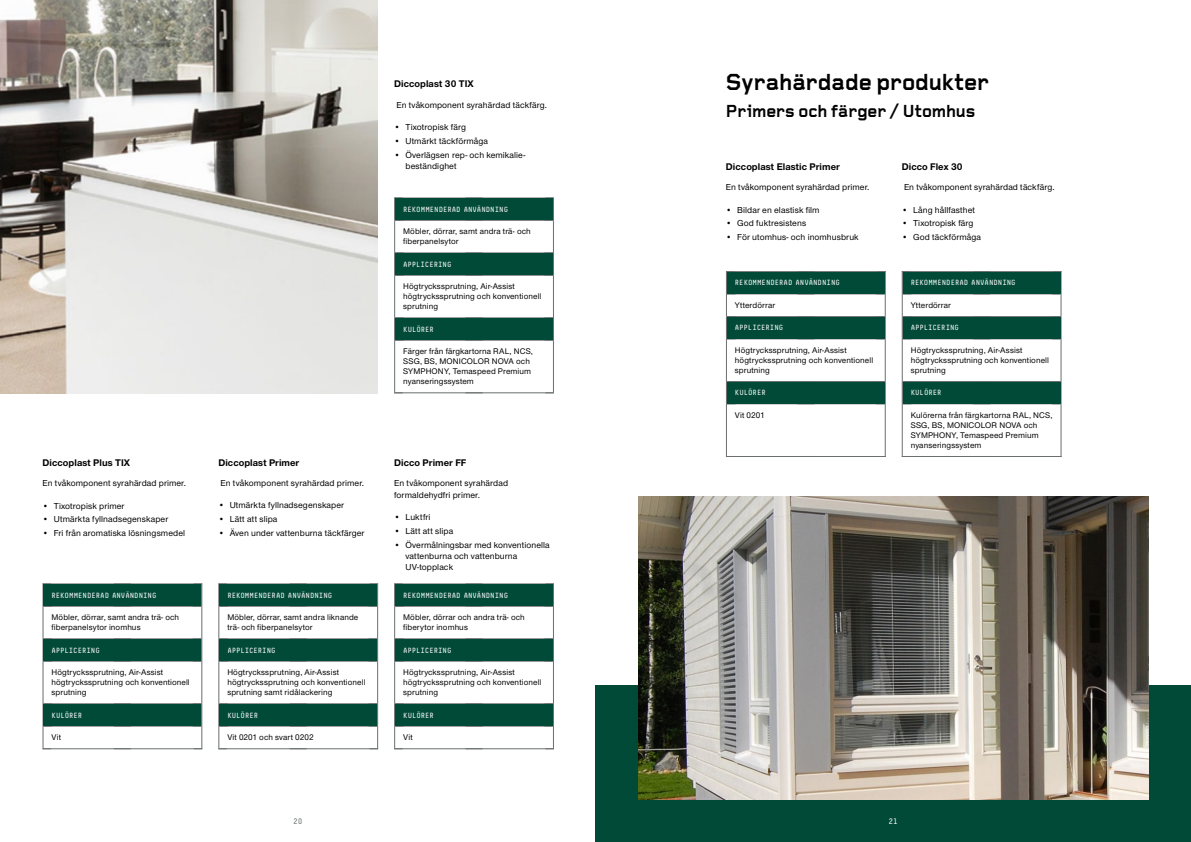
<style>
.page{position:relative;width:1191px;height:842px;background:#fff}
.page>*{position:absolute;margin:0;border:0;box-sizing:border-box;transform-origin:0 0}
.t1{font:700 24px "Foundry Gridnik";letter-spacing:.005em;color:#000}
.t2{font:700 18px "Foundry Gridnik";letter-spacing:.005em;color:#000}
.t3{font:700 10px "Nimbus San Nov";letter-spacing:.005em;color:#000}
.t4{font:500 9px/11px "Nimbus Sans Novus";letter-spacing:.01em;color:#000}
.t5{font:500 8.5px/10px "Nimbus Sans Novus";letter-spacing:.01em;color:#000}
.t6{font:8px "Decima Mono Pro";color:#6a6f6f}
.t7{font:8px "Decima Mono Pro";color:#fff}
.t8{font:7.5px "Decima Mono Pro";letter-spacing:-.01em;color:#fff}
</style>
<div class="page">
<div style="left:595px;top:686px;width:596px;height:156px;background:#004a37"></div>
<svg style="left:218px;top:583px;width:160px;height:166px"></svg>
<div style="left:219px;top:584px;width:158px;height:22px;background:#004a37"></div>
<div style="left:219px;top:639px;width:158px;height:22px;background:#004a37"></div>
<div style="left:219px;top:704px;width:158px;height:21px;background:#004a37"></div>
<hr style="left:726px;top:456px;width:159px;height:1px;background:#6a6f6f">
<svg style="left:726px;top:271px;width:159px;height:133px"></svg>
<hr style="left:726px;top:404px;width:1px;height:52px;background:#6a6f6f">
<hr style="left:884px;top:404px;width:1px;height:52px;background:#6a6f6f">
<div style="left:727px;top:272px;width:157px;height:21px;background:#004a37"></div>
<div style="left:727px;top:317px;width:157px;height:21px;background:#004a37"></div>
<div style="left:727px;top:382px;width:157px;height:21px;background:#004a37"></div>
<hr style="left:901px;top:456px;width:160px;height:1px;background:#6a6f6f">
<svg style="left:901px;top:271px;width:160px;height:133px"></svg>
<hr style="left:901px;top:404px;width:1px;height:52px;background:#6a6f6f">
<hr style="left:1060px;top:404px;width:1px;height:52px;background:#6a6f6f">
<div style="left:902px;top:272px;width:158px;height:21px;background:#004a37"></div>
<div style="left:902px;top:317px;width:158px;height:21px;background:#004a37"></div>
<div style="left:902px;top:382px;width:158px;height:21px;background:#004a37"></div>
<hr style="left:394px;top:392px;width:160px;height:1px;background:#6a6f6f">
<svg style="left:465px;top:392px;width:49px;height:1px"></svg>
<svg style="left:394px;top:197px;width:160px;height:144px"></svg>
<hr style="left:394px;top:340px;width:1px;height:52px;background:#6a6f6f">
<hr style="left:553px;top:340px;width:1px;height:52px;background:#6a6f6f">
<div style="left:395px;top:198px;width:158px;height:22px;background:#004a37"></div>
<div style="left:395px;top:253px;width:158px;height:22px;background:#004a37"></div>
<div style="left:395px;top:318px;width:158px;height:22px;background:#004a37"></div>
<svg style="left:43px;top:583px;width:159px;height:166px"></svg>
<div style="left:44px;top:584px;width:157px;height:22px;background:#004a37"></div>
<div style="left:44px;top:639px;width:157px;height:22px;background:#004a37"></div>
<div style="left:44px;top:704px;width:157px;height:21px;background:#004a37"></div>
<svg style="left:394px;top:583px;width:160px;height:166px"></svg>
<div style="left:395px;top:584px;width:158px;height:22px;background:#004a37"></div>
<div style="left:395px;top:639px;width:158px;height:22px;background:#004a37"></div>
<div style="left:395px;top:704px;width:158px;height:21px;background:#004a37"></div>
<img style="left:0;top:0;width:377px;height:394px">
<img style="left:638px;top:497px;width:510px;height:302px">
<p class="t3" style="left:43px;top:456px;width:89px">Diccoplast Plus TIX</p>
<p class="t4" style="left:43px;top:477px;width:145px">En tvåkomponent syrahärdad primer.</p>
<p class="t4" style="left:43px;top:500px;width:83px">• Tixotropisk primer</p>
<p class="t4" style="left:43px;top:514px;width:127px">• Utmärkta fyllnadsegenskaper</p>
<p class="t4" style="left:43px;top:527px;width:144px">• Fri från aromatiska lösningsmedel</p>
<p class="t8" style="left:52px;top:591px;width:107px">REKOMMENDERAD ANVÄNDNING</p>
<p class="t5" style="left:52px;top:612px;width:129px">Möbler, dörrar, samt andra trä- och fiberpanelsytor inomhus</p>
<p class="t8" style="left:52px;top:646px;width:50px">APPLICERING</p>
<p class="t5" style="left:52px;top:667px;width:140px">Högtryckssprutning, Air-Assist högtryckssprutning och konventionell sprutning</p>
<p class="t8" style="left:52px;top:711px;width:32px">KULÖRER</p>
<p class="t5" style="left:52px;top:732px;width:11px">Vit</p>
<p class="t3" style="left:218px;top:455px;width:82px">Diccoplast Primer</p>
<p class="t4" style="left:221px;top:477px;width:145px">En tvåkomponent syrahärdad primer.</p>
<p class="t4" style="left:218px;top:499px;width:127px">• Utmärkta fyllnadsegenskaper</p>
<p class="t4" style="left:218px;top:513px;width:61px">• Lätt att slipa</p>
<p class="t4" style="left:218px;top:527px;width:148px">• Även under vattenburna täckfärger</p>
<p class="t8" style="left:227px;top:591px;width:107px">REKOMMENDERAD ANVÄNDNING</p>
<p class="t5" style="left:227px;top:612px;width:132px">Möbler, dörrar, samt andra liknande trä- och fiberpanelsytor</p>
<p class="t8" style="left:227px;top:646px;width:50px">APPLICERING</p>
<p class="t5" style="left:227px;top:667px;width:140px">Högtryckssprutning, Air-Assist högtryckssprutning och konventionell sprutning samt ridålackering</p>
<p class="t8" style="left:227px;top:711px;width:32px">KULÖRER</p>
<p class="t5" style="left:227px;top:732px;width:88px">Vit 0201 och svart 0202</p>
<p class="t3" style="left:394px;top:77px;width:81px">Diccoplast 30 TIX</p>
<p class="t4" style="left:396px;top:99px;width:152px">En tvåkomponent syrahärdad täckfärg.</p>
<p class="t4" style="left:394px;top:121px;width:73px">• Tixotropisk färg</p>
<p class="t4" style="left:394px;top:135px;width:95px">• Utmärkt täckförmåga</p>
<p class="t4" style="left:405px;top:149px;width:121px;text-indent:-11px">• Överlägsen rep- och kemikalie&shy;beständighet</p>
<p class="t8" style="left:403px;top:205px;width:107px">REKOMMENDERAD ANVÄNDNING</p>
<p class="t5" style="left:403px;top:226px;width:129px">Möbler, dörrar, samt andra trä- och fiberpanelsytor</p>
<p class="t8" style="left:403px;top:260px;width:50px">APPLICERING</p>
<p class="t5" style="left:403px;top:281px;width:140px">Högtryckssprutning, Air-Assist högtryckssprutning och konventionell sprutning</p>
<p class="t8" style="left:403px;top:325px;width:32px">KULÖRER</p>
<p class="t5" style="left:403px;top:346px;width:131px">Färger från färgkartorna RAL, NCS,<br>SSG, BS, MONICOLOR NOVA och<br>SYMPHONY, Temaspeed Premium nyanseringssystem</p>
<p class="t3" style="left:394px;top:455px;width:74px">Dicco Primer FF</p>
<p class="t4" style="left:394px;top:477px;width:116px;line-height:12px">En tvåkomponent syrahärdad formaldehydfri primer.</p>
<p class="t4" style="left:394px;top:511px;width:38px">• Luktfri</p>
<p class="t4" style="left:394px;top:525px;width:61px">• Lätt att slipa</p>
<p class="t4" style="left:405px;top:539px;width:146px;text-indent:-11px">• Övermålningsbar med konventionella vattenburna och vattenburna<br>UV-topplack</p>
<p class="t8" style="left:403px;top:591px;width:107px">REKOMMENDERAD ANVÄNDNING</p>
<p class="t5" style="left:403px;top:612px;width:123px">Möbler, dörrar och andra trä- och fiberytor inomhus</p>
<p class="t8" style="left:403px;top:646px;width:50px">APPLICERING</p>
<p class="t5" style="left:403px;top:667px;width:140px">Högtryckssprutning, Air-Assist högtryckssprutning och konventionell sprutning</p>
<p class="t8" style="left:403px;top:711px;width:32px">KULÖRER</p>
<p class="t5" style="left:403px;top:732px;width:11px">Vit</p>
<h1 class="t1" style="left:726px;top:68px;width:264px">Syrahärdade produkter</h1>
<h2 class="t2" style="left:726px;top:100px;width:251px">Primers och färger / Utomhus</h2>
<p class="t3" style="left:726px;top:159px;width:115px">Diccoplast Elastic Primer</p>
<p class="t4" style="left:726px;top:181px;width:145px">En tvåkomponent syrahärdad primer.</p>
<p class="t4" style="left:726px;top:204px;width:95px">• Bildar en elastisk film</p>
<p class="t4" style="left:726px;top:217px;width:82px">• God fuktresistens</p>
<p class="t4" style="left:726px;top:231px;width:134px">• För utomhus- och inomhusbruk</p>
<p class="t8" style="left:735px;top:279px;width:107px">REKOMMENDERAD ANVÄNDNING</p>
<p class="t5" style="left:735px;top:300px;width:42px">Ytterdörrar</p>
<p class="t8" style="left:735px;top:324px;width:50px">APPLICERING</p>
<p class="t5" style="left:735px;top:345px;width:140px">Högtryckssprutning, Air-Assist högtryckssprutning och konventionell sprutning</p>
<p class="t8" style="left:735px;top:389px;width:32px">KULÖRER</p>
<p class="t5" style="left:735px;top:410px;width:31px">Vit 0201</p>
<p class="t3" style="left:901px;top:159px;width:62px">Dicco Flex 30</p>
<p class="t4" style="left:904px;top:181px;width:152px">En tvåkomponent syrahärdad täckfärg.</p>
<p class="t4" style="left:901px;top:204px;width:75px">• Lång hållfasthet</p>
<p class="t4" style="left:901px;top:217px;width:73px">• Tixotropisk färg</p>
<p class="t4" style="left:901px;top:231px;width:81px">• God täckförmåga</p>
<p class="t8" style="left:910px;top:279px;width:107px">REKOMMENDERAD ANVÄNDNING</p>
<p class="t5" style="left:910px;top:300px;width:42px">Ytterdörrar</p>
<p class="t8" style="left:910px;top:324px;width:50px">APPLICERING</p>
<p class="t5" style="left:910px;top:345px;width:140px">Högtryckssprutning, Air-Assist högtryckssprutning och konventionell sprutning</p>
<p class="t8" style="left:910px;top:389px;width:32px">KULÖRER</p>
<p class="t5" style="left:910px;top:410px;width:143px">Kulörerna från färgkartorna RAL, NCS,<br>SSG, BS, MONICOLOR NOVA och<br>SYMPHONY, Temaspeed Premium nyanseringssystem</p>
<p class="t6" style="left:293px;top:816px;width:11px">20</p>
<p class="t7" style="left:888px;top:816px;width:11px">21</p>
</div>
